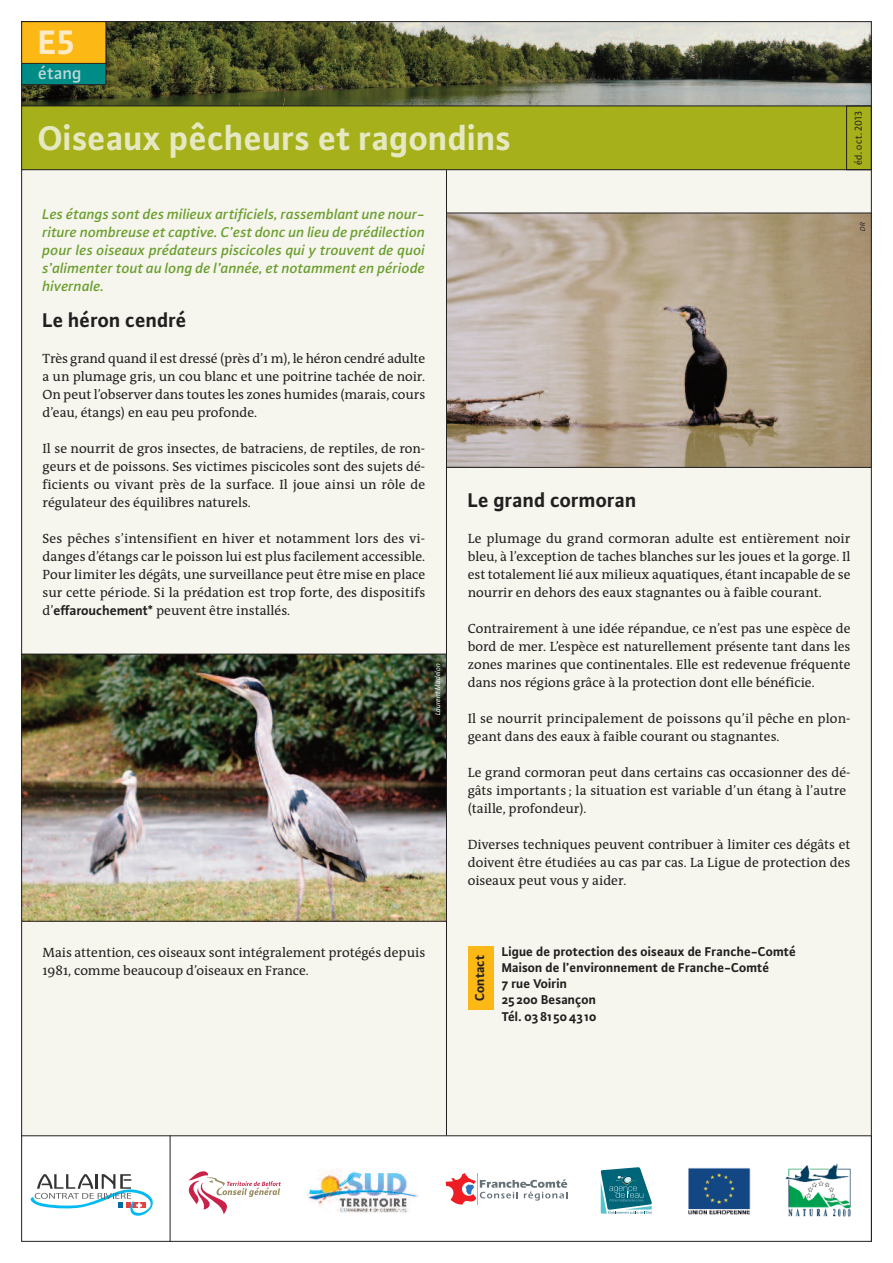
<style>
.page{position:relative;width:893px;height:1263px;background:#fff}
.page>*{position:absolute;margin:0;border:0;box-sizing:border-box;transform-origin:0 0}
.t1{font:36px "Plus Sans Bold LF";color:#e5e8c1}
.t2{font:36px "Plus Sans Bold LF";color:#feeac4}
.t3{font:21px "Plus Sans Bold LF";color:#231f20}
.t4{font:18px "Plus Sans Medium LF";color:#bdd7d8}
.t5{font:italic 500 15px/18px "Plus Sans";color:#6c9e2f;text-align:justify}
.t6{font:13.5px/18px "The Antiqua B5";color:#231f20;text-align:justify}
.t7{font:700 13.5px/16.2px "Plus Sans";color:#231f20}
.t8{font:13.5px "Plus Sans Bold LF";color:#231f20}
.t9{font:10.5px "Plus Sans Normal LF";color:#231f20}
.t10{font:italic 7.5px "Plus Sans Normal LF";color:#fff}
.t11{font:italic 7.5px "Plus Sans Normal LF";color:#231f20}
.s1{font-family:"The Sans";font-weight:700}
</style>
<div class="page">
<div style="left:22px;top:22px;width:849px;height:1219px;background:#f6f6ee"></div>
<img style="left:23px;top:656px;width:422px;height:264px">
<div style="left:21px;top:654px;width:426px;height:268px;border:1px solid #231f20"></div>
<img style="left:448px;top:215px;width:422px;height:251px">
<div style="left:446px;top:213px;width:426px;height:255px;border:1px solid #231f20"></div>
<div style="left:468px;top:946px;width:25px;height:64px;background:#fcb814"></div>
<div style="left:22px;top:22px;width:849px;height:148px;background:#a6b01a"></div>
<img style="left:23px;top:23px;width:847px;height:81px">
<div style="left:21px;top:21px;width:851px;height:85px;border:1px solid #231f20"></div>
<div style="left:22px;top:22px;width:84px;height:63px;background:#008c86"></div>
<div style="left:21px;top:21px;width:85px;height:64px;border:1px solid #231f20"></div>
<div style="left:22px;top:22px;width:84px;height:41px;background:#fcb814"></div>
<div style="left:21px;top:21px;width:85px;height:43px;border:1px solid #231f20"></div>
<hr style="left:446px;top:170px;width:1px;height:965px;background:#231f20">
<div style="left:22px;top:1136px;width:849px;height:105px;background:#fff"></div>
<svg style="left:30px;top:1174px;width:123px;height:42px"></svg>
<svg style="left:188px;top:1171px;width:93px;height:43px"></svg>
<img style="left:307px;top:1168px;width:112px;height:44px">
<svg style="left:446px;top:1173px;width:121px;height:32px"></svg>
<img style="left:688px;top:1168px;width:62px;height:47px">
<img style="left:785px;top:1163px;width:66px;height:54px">
<svg style="left:601px;top:1167px;width:51px;height:47px"></svg>
<div style="left:21px;top:1135px;width:851px;height:107px;border:1px solid #231f20"></div>
<div style="left:846px;top:106px;width:26px;height:64px;border:1px solid #231f20"></div>
<hr style="left:170px;top:1135px;width:1px;height:107px;background:#231f20">
<h1 class="t2" style="left:38px;top:19px;width:39px">E5</h1>
<h3 class="t4" style="left:38px;top:62px;width:45px">étang</h3>
<h1 class="t1" style="left:38px;top:116px;width:474px">Oiseaux pêcheurs et ragondins</h1>
<p class="t9" style="left:852px;top:165px;width:56px;rotate:-90deg">éd. oct. 2013</p>
<p class="t5" style="left:43px;top:205px;width:384px">Les étangs sont des milieux artificiels, rassemblant une nour&shy;riture nombreuse et captive. C’est donc un lieu de prédilection pour les oiseaux prédateurs piscicoles qui y trouvent de quoi s’alimenter tout au long de l’année, et notamment en période hivernale.</p>
<h2 class="t3" style="left:43px;top:307px;width:146px">Le héron cendré</h2>
<p class="t6" style="left:43px;top:351px;width:384px">Très grand quand il est dressé (près d’1 m), le héron cendré adulte a un plumage gris, un cou blanc et une poitrine tachée de noir.<br>On peut l’observer dans toutes les zones humides (marais, cours d’eau, étangs) en eau peu profonde.</p>
<p class="t6" style="left:43px;top:441px;width:384px">Il se nourrit de gros insectes, de batraciens, de reptiles, de ron&shy;geurs et de poissons. Ses victimes piscicoles sont des sujets dé&shy;ficients ou vivant près de la surface. Il joue ainsi un rôle de régulateur des équilibres naturels.</p>
<p class="t6" style="left:43px;top:531px;width:384px">Ses pêches s’intensifient en hiver et notamment lors des vi&shy;danges d’étangs car le poisson lui est plus facilement accessible.<br>Pour limiter les dégâts, une surveillance peut être mise en place sur cette période. Si la prédation est trop forte, des dispositifs d’<span class="s1">effarouchement*</span> peuvent être installés.</p>
<p class="t10" style="left:433px;top:715px;width:54px;rotate:-90deg">Laurent Madelon</p>
<p class="t6" style="left:43px;top:945px;width:384px">Mais attention, ces oiseaux sont intégralement protégés depuis<br>1981, comme beaucoup d’oiseaux en France.</p>
<p class="t11" style="left:859px;top:231px;width:10px;rotate:-90deg">DR</p>
<h2 class="t3" style="left:468px;top:487px;width:170px">Le grand cormoran</h2>
<p class="t6" style="left:468px;top:531px;width:384px">Le plumage du grand cormoran adulte est entièrement noir bleu, à l’exception de taches blanches sur les joues et la gorge. Il est totalement lié aux milieux aquatiques, étant incapable de se nourrir en dehors des eaux stagnantes ou à faible courant.</p>
<p class="t6" style="left:468px;top:621px;width:384px">Contrairement à une idée répandue, ce n’est pas une espèce de bord de mer. L’espèce est naturellement présente tant dans les zones marines que continentales. Elle est redevenue fréquente dans nos régions grâce à la protection dont elle bénéficie.</p>
<p class="t6" style="left:468px;top:711px;width:384px">Il se nourrit principalement de poissons qu’il pêche en plon&shy;geant dans des eaux à faible courant ou stagnantes.</p>
<p class="t6" style="left:468px;top:765px;width:384px;text-align:left">Le grand cormoran peut dans certains cas occasionner des dé&shy;gâts importants ; la situation est variable d’un étang à l’autre (taille, profondeur).</p>
<p class="t6" style="left:468px;top:837px;width:384px">Diverses techniques peuvent contribuer à limiter ces dégâts et doivent être étudiées au cas par cas. La Ligue de protection des oiseaux peut vous y aider.</p>
<p class="t8" style="left:471px;top:1001px;width:48px;rotate:-90deg">Contact</p>
<p class="t7" style="left:502px;top:943px;width:296px">Ligue de protection des oiseaux de Franche-Comté<br>Maison de l’environnement de Franche-Comté<br>7 rue Voirin<br>25 200 Besançon<br>Tél. 0381 5043 10</p>
</div>
